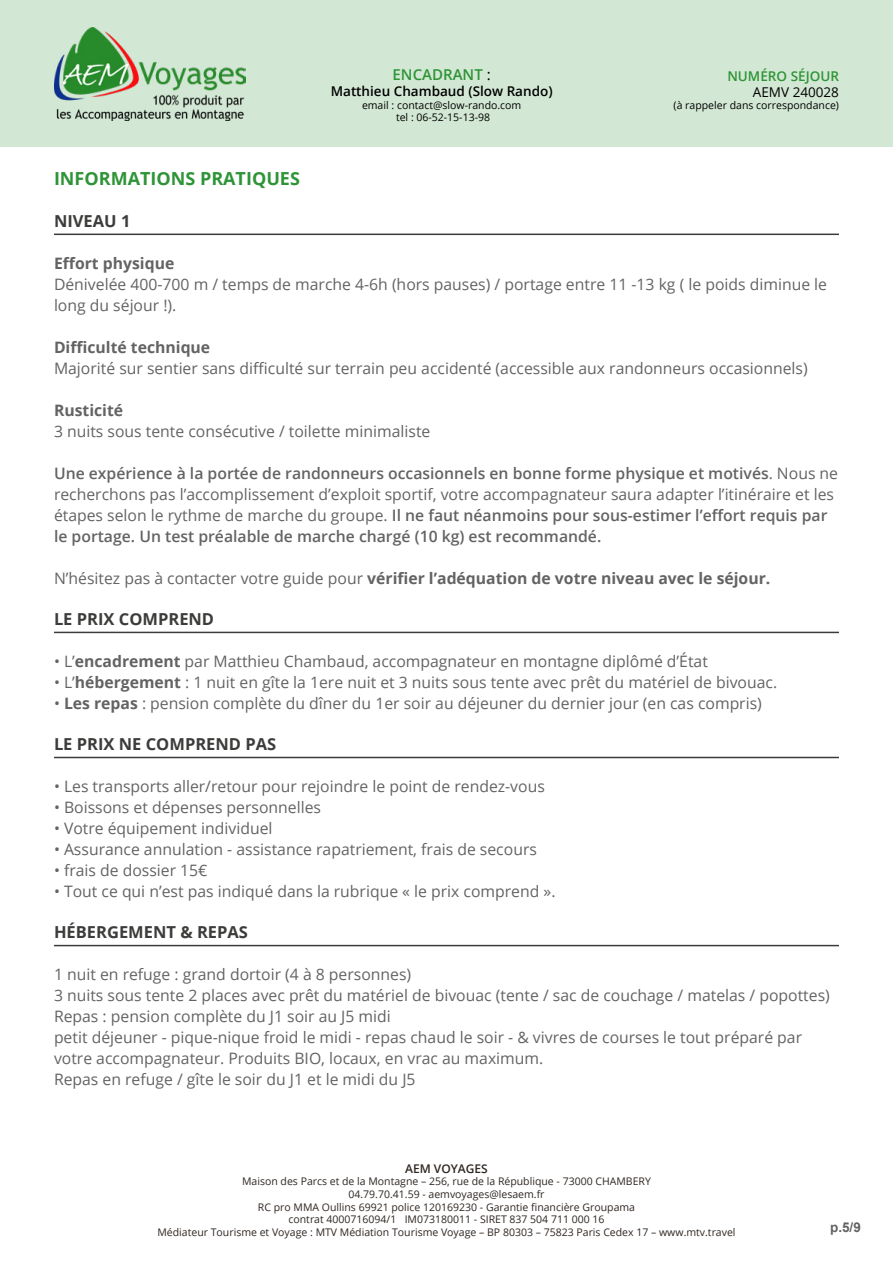
<style>
.page{position:relative;width:893px;height:1263px;background:#fff}
.page>*{position:absolute;margin:0;border:0;box-sizing:border-box;transform-origin:0 0}
.Titre_1__le_bon{font:700 18px "Open Sans";color:#2e9437}
.Titre_2{font:700 16.5px "Open Sans";color:#3c3c3b}
.Style_de_paragraphe{font:15.75px/21px "Open Sans";color:#646363}
.Style_de_paragraphe-2{font:600 15.75px/21px "Open Sans";color:#646363}
.Style_de_paragraphe-3{font:700 15.75px "Open Sans";color:#646363}
.t1{font:600 15px "Open Sans";color:#2e9437}
.t2{font:600 13.5px "Open Sans";color:#000}
.t3{font:600 13.5px "Open Sans";color:#2e9437}
.t4{font:13.5px "Open Sans";color:#000}
.t5{font:700 13.5px "Arial";color:#646363}
.t6{font:600 12px "Open Sans";color:#2f2722}
.t7{font:10.5px/12.6px "Open Sans";color:#2f2722;text-align:center}
.t8{font:10.5px/12.6px "Open Sans";color:#000;text-align:center}
.s1{font-weight:400;color:#000}
.s2{font-weight:400}
.s3{font-weight:700}
</style>
<div class="page">
<div style="left:0;top:0;width:893px;height:147px;background:#d3e8d4"></div>
<img style="left:54px;top:28px;width:191px;height:93px">
<hr style="left:54px;top:234px;width:785px;height:1px;background:#3c3c3b">
<hr style="left:54px;top:632px;width:785px;height:1px;background:#3c3c3b">
<hr style="left:54px;top:757px;width:785px;height:1px;background:#3c3c3b">
<hr style="left:54px;top:945px;width:785px;height:1px;background:#3c3c3b">
<p class="t1" style="left:393px;top:64px;width:100px">ENCADRANT <span class="s1">:</span></p>
<p class="t2" style="left:331px;top:82px;width:223px">Matthieu Chambaud (Slow Rando)</p>
<p class="t8" style="left:362px;top:98px;width:161px">email : contact@slow-rando.com tel : 06-52-15-13-98</p>
<p class="t3" style="left:727px;top:67px;width:113px">NUMÉRO SÉJOUR</p>
<p class="t4" style="left:753px;top:83px;width:88px">AEMV 240028</p>
<p class="t8" style="left:674px;top:99px;width:167px">(à rappeler dans correspondance)</p>
<p class="Titre_1__le_bon" style="left:54px;top:165px;width:247px">INFORMATIONS PRATIQUES</p>
<p class="Titre_2" style="left:54px;top:209px;width:78px">NIVEAU 1</p>
<p class="Style_de_paragraphe-3" style="left:54px;top:252px;width:122px">Effort physique</p>
<p class="Style_de_paragraphe" style="left:54px;top:273px;width:775px">Dénivelée 400-700 m / temps de marche 4-6h (hors pauses) / portage entre 11 -13 kg ( le poids diminue le long du séjour !).</p>
<p class="Style_de_paragraphe-3" style="left:54px;top:336px;width:158px">Difficulté technique</p>
<p class="Style_de_paragraphe" style="left:54px;top:357px;width:755px">Majorité sur sentier sans difficulté sur terrain peu accidenté (accessible aux randonneurs occasionnels)</p>
<p class="Style_de_paragraphe-3" style="left:54px;top:399px;width:71px">Rusticité</p>
<p class="Style_de_paragraphe" style="left:54px;top:420px;width:378px">3 nuits sous tente consécutive / toilette minimaliste</p>
<p class="Style_de_paragraphe-2" style="left:54px;top:462px;width:786px">Une expérience à la portée de randonneurs occasionnels en bonne forme physique et motivés<span class="s2">. Nous ne recherchons pas l’accomplissement d’exploit sportif, votre accompagnateur saura adapter l’itinéraire et les étapes selon le rythme de marche du groupe.</span> Il ne faut néanmoins pour sous-estimer l’effort requis par le portage. Un test préalable de marche chargé (10 kg) est recommandé.</p>
<p class="Style_de_paragraphe-3" style="left:54px;top:567px;width:718px"><span class="s2">N’hésitez pas à contacter votre guide pour</span> vérifier l’adéquation de votre niveau avec le séjour.</p>
<p class="Titre_2" style="left:54px;top:607px;width:162px">LE PRIX COMPREND</p>
<p class="Style_de_paragraphe" style="left:54px;top:650px;width:655px">• L’<span class="s3">encadrement</span> par Matthieu Chambaud, accompagnateur en montagne diplômé d’État</p>
<p class="Style_de_paragraphe" style="left:54px;top:671px;width:725px">• L’<span class="s3">hébergement</span> : 1 nuit en gîte la 1ere nuit et 3 nuits sous tente avec prêt du matériel de bivouac.</p>
<p class="Style_de_paragraphe" style="left:54px;top:692px;width:709px">• <span class="s3">Les repas</span> : pension complète du dîner du 1er soir au déjeuner du dernier jour (en cas compris)</p>
<p class="Titre_2" style="left:54px;top:732px;width:224px">LE PRIX NE COMPREND PAS</p>
<p class="Style_de_paragraphe" style="left:54px;top:775px;width:492px">• Les transports aller/retour pour rejoindre le point de rendez-vous</p>
<p class="Style_de_paragraphe" style="left:54px;top:796px;width:269px">• Boissons et dépenses personnelles</p>
<p class="Style_de_paragraphe" style="left:54px;top:817px;width:220px">• Votre équipement individuel</p>
<p class="Style_de_paragraphe" style="left:54px;top:838px;width:484px">• Assurance annulation - assistance rapatriement, frais de secours</p>
<p class="Style_de_paragraphe" style="left:54px;top:859px;width:155px">• frais de dossier 15€</p>
<p class="Style_de_paragraphe" style="left:54px;top:880px;width:503px">• Tout ce qui n’est pas indiqué dans la rubrique « le prix comprend ».</p>
<p class="Titre_2" style="left:54px;top:920px;width:195px">HÉBERGEMENT &amp; REPAS</p>
<p class="Style_de_paragraphe" style="left:54px;top:963px;width:777px">1 nuit en refuge : grand dortoir (4 à 8 personnes)<br>3 nuits sous tente 2 places avec prêt du matériel de bivouac (tente / sac de couchage / matelas / popottes)</p>
<p class="Style_de_paragraphe" style="left:54px;top:1005px;width:338px">Repas : pension complète du J1 soir au J5 midi</p>
<p class="Style_de_paragraphe" style="left:54px;top:1026px;width:750px">petit déjeuner - pique-nique froid le midi - repas chaud le soir - &amp; vivres de courses le tout préparé par votre accompagnateur. Produits BIO, locaux, en vrac au maximum.</p>
<p class="Style_de_paragraphe" style="left:54px;top:1068px;width:363px">Repas en refuge / gîte le soir du J1 et le midi du J5</p>
<p class="t6" style="left:405px;top:1160px;width:84px">AEM VOYAGES</p>
<p class="t7" style="left:157px;top:1175px;width:580px">Maison des Parcs et de la Montagne – 256, rue de la République - 73000 CHAMBERY<br>04.79.70.41.59 - aemvoyages@lesaem.fr<br>RC pro MMA Oullins 69921 police 120169230 - Garantie financière Groupama<br>contrat 4000716094/1 IM073180011 - SIRET 837 504 711 000 16<br>Médiateur Tourisme et Voyage : MTV Médiation Tourisme Voyage – BP 80303 – 75823 Paris Cedex 17 – www.mtv.travel</p>
<p class="t5" style="left:830px;top:1217px;width:32px">p.5/9</p>
</div>
